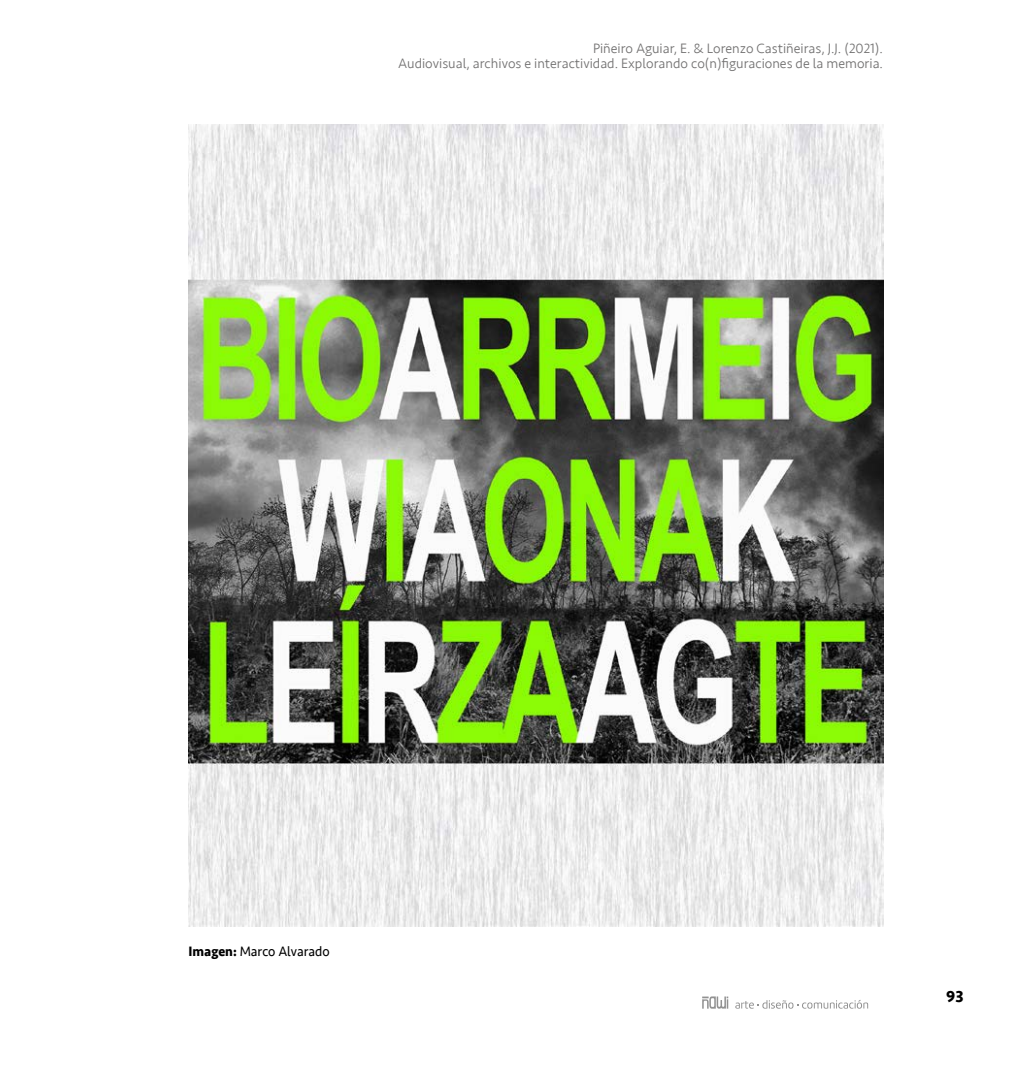
<style>
.page{position:relative;width:1017px;height:1067px;background:#fff}
.page>*{position:absolute;margin:0;border:0;box-sizing:border-box;transform-origin:0 0}
.t1{font:700 16.62px "Seravek";color:#000}
.t2{font:300 14px/15.8px "Seravek";color:#706f6f;text-align:right}
.t3{font:14px "Seravek";color:#000;scale:.95 1}
.s1{font-weight:700}
</style>
<div class="page">
<svg style="left:702px;top:996px;width:26px;height:12px"></svg>
<svg style="left:735px;top:1000px;width:133px;height:8px"></svg>
<img style="left:189px;top:124px;width:694px;height:802px">
<p class="t2" style="left:398px;top:40px;width:486px">Piñeiro Aguiar, E. &amp; Lorenzo Castiñeiras, J.J. (2021).<br>Audiovisual, archivos e interactividad. Explorando co(n)figuraciones de la memoria.</p>
<p class="t3" style="left:189px;top:940px;width:150px"><span class="s1">Imagen:</span> Marco Alvarado</p>
<p class="t1" style="left:946px;top:983px;width:19px">93</p>
</div>
